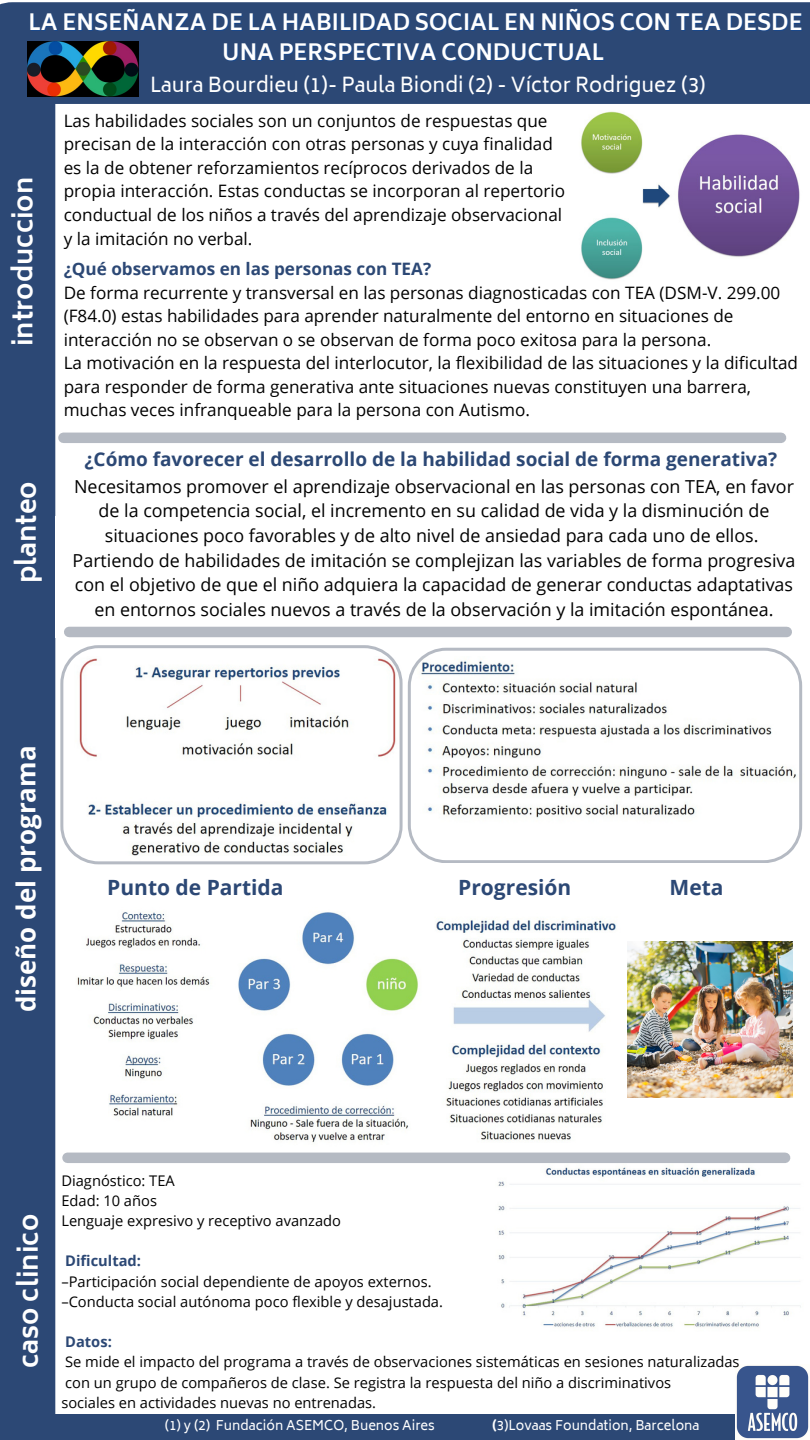
<style>
.page{position:relative;width:810px;height:1440px;background:#fff}
.page>*{position:absolute;margin:0;border:0;box-sizing:border-box;transform-origin:0 0}
.t1{font:700 26px "Biryani";color:#fff}
.t2{font:700 26px "Open Sans";color:#fff}
.t3{font:700 21.8px/30px "Biryani";color:#fff;text-align:center}
.t4{font:700 21px "Open Sans";color:#2c4875}
.t5{font:20px "Biryani";color:#fff}
.t6{font:700 19px "Open Sans";color:#2c4875}
.t7{font:17.9px/24.6px "Open Sans";color:#000;text-align:center}
.t8{font:17.1px/23.6px "Open Sans";color:#000}
.t9{font:700 17.1px "Open Sans";color:#2c4875}
.t10{font:14.7px "Open Sans";color:#000}
.t11{font:700 14.7px "Open Sans";color:#2c4875}
.t12{font:13px "Biryani";color:#fff}
.s1{font-weight:700}
</style>
<div class="page">
<img style="left:581px;top:111px;width:219px;height:169px">
<img style="left:498px;top:1166px;width:303px;height:161px">
<img style="left:628px;top:941px;width:164px;height:157px">
<img style="left:736px;top:1365px;width:73px;height:74px">
<div style="left:0;top:104px;width:55px;height:1336px;background:#2c4875"></div>
<div style="left:63px;top:433px;width:718px;height:10px;background:#b5bac3"></div>
<div style="left:68px;top:1153px;width:717px;height:10px;background:#b5bac3"></div>
<div style="left:0;top:2px;width:810px;height:102px;background:#2c4875"></div>
<img style="left:77px;top:912px;width:341px;height:231px">
<img style="left:436px;top:920px;width:180px;height:221px">
<svg style="left:60px;top:645px;width:342px;height:219px"></svg>
<div style="left:69px;top:627px;width:718px;height:10px;background:#b5bac3"></div>
<svg style="left:408px;top:648px;width:394px;height:215px"></svg>
<div style="left:48px;top:1414px;width:687px;height:26px;background:#2c4875"></div>
<img style="left:27px;top:42px;width:112px;height:55px">
<p class="t3" style="left:29px;top:8px;width:775px">LA ENSEÑANZA DE LA HABILIDAD SOCIAL EN NIÑOS CON TEA DESDE<br>UNA PERSPECTIVA CONDUCTUAL</p>
<p class="t5" style="left:150px;top:73px;width:557px">Laura Bourdieu (1)- Paula Biondi (2) - Víctor Rodriguez (3)</p>
<p class="t1" style="left:8px;top:346px;width:171px;rotate:-90deg">introduccion</p>
<p class="t1" style="left:12px;top:583px;width:104px;rotate:-90deg">planteo</p>
<p class="t8" style="left:64px;top:108px;width:485px">Las habilidades sociales son un conjuntos de respuestas que</p>
<p class="t8" style="left:64px;top:132px;width:491px">precisan de la interacción con otras personas y cuya finalidad</p>
<p class="t8" style="left:64px;top:155px;width:471px">es la de obtener reforzamientos recíprocos derivados de la</p>
<p class="t8" style="left:64px;top:179px;width:503px">propia interacción. Estas conductas se incorporan al repertorio</p>
<p class="t8" style="left:64px;top:202px;width:500px">conductual de los niños a través del aprendizaje observacional</p>
<p class="t8" style="left:64px;top:226px;width:190px">y la imitación no verbal.</p>
<p class="t9" style="left:64px;top:257px;width:369px">¿Qué observamos en las personas con TEA?</p>
<p class="t8" style="left:64px;top:280px;width:718px">De forma recurrente y transversal en las personas diagnosticadas con TEA (DSM-V. 299.00 (F84.0) estas habilidades para aprender naturalmente del entorno en situaciones de interacción no se observan o se observan de forma poco exitosa para la persona.</p>
<p class="t8" style="left:64px;top:351px;width:736px">La motivación en la respuesta del interlocutor, la flexibilidad de las situaciones y la dificultad para responder de forma generativa ante situaciones nuevas constituyen una barrera, muchas veces infranqueable para la persona con Autismo.</p>
<p class="t6" style="left:85px;top:446px;width:694px">¿Cómo favorecer el desarrollo de la habilidad social de forma generativa?</p>
<p class="t7" style="left:74px;top:474px;width:721px">Necesitamos promover el aprendizaje observacional en las personas con TEA, en favor de la competencia social, el incremento en su calidad de vida y la disminución de situaciones poco favorables y de alto nivel de ansiedad para cada uno de ellos.</p>
<p class="t7" style="left:73px;top:547px;width:724px">Partiendo de habilidades de imitación se complejizan las variables de forma progresiva con el objetivo de que el niño adquiera la capacidad de generar conductas adaptativas en entornos sociales nuevos a través de la observación y la imitación espontánea.</p>
<p class="t2" style="left:8px;top:1012px;width:268px;rotate:-90deg">diseño del programa</p>
<p class="t4" style="left:107px;top:872px;width:178px">Punto de Partida</p>
<p class="t4" style="left:458px;top:872px;width:115px">Progresión</p>
<p class="t4" style="left:670px;top:872px;width:55px">Meta</p>
<p class="t1" style="left:14px;top:1368px;width:155px;rotate:-90deg">caso clinico</p>
<p class="t10" style="left:61px;top:1170px;width:115px">Diagnóstico: TEA</p>
<p class="t10" style="left:61px;top:1190px;width:97px">Edad: 10 años</p>
<p class="t10" style="left:61px;top:1210px;width:281px">Lenguaje expresivo y receptivo avanzado</p>
<p class="t11" style="left:65px;top:1251px;width:77px">Dificultad:</p>
<p class="t10" style="left:61px;top:1271px;width:372px">–Participación social dependiente de apoyos externos.</p>
<p class="t10" style="left:61px;top:1291px;width:383px">–Conducta social autónoma poco flexible y desajustada.</p>
<p class="t11" style="left:65px;top:1331px;width:48px">Datos:</p>
<p class="t10" style="left:65px;top:1352px;width:676px">Se mide el impacto del programa a través de observaciones sistemáticas en sesiones naturalizadas</p>
<p class="t10" style="left:65px;top:1372px;width:607px">con un grupo de compañeros de clase. Se registra la respuesta del niño a discriminativos</p>
<p class="t10" style="left:61px;top:1392px;width:316px">sociales en actividades nuevas no entrenadas.</p>
<p class="t12" style="left:165px;top:1418px;width:271px">(1) y (2) Fundación ASEMCO, Buenos Aires</p>
<p class="t12" style="left:492px;top:1418px;width:209px"><span class="s1">(</span>3)Lovaas Foundation, Barcelona</p>
</div>
